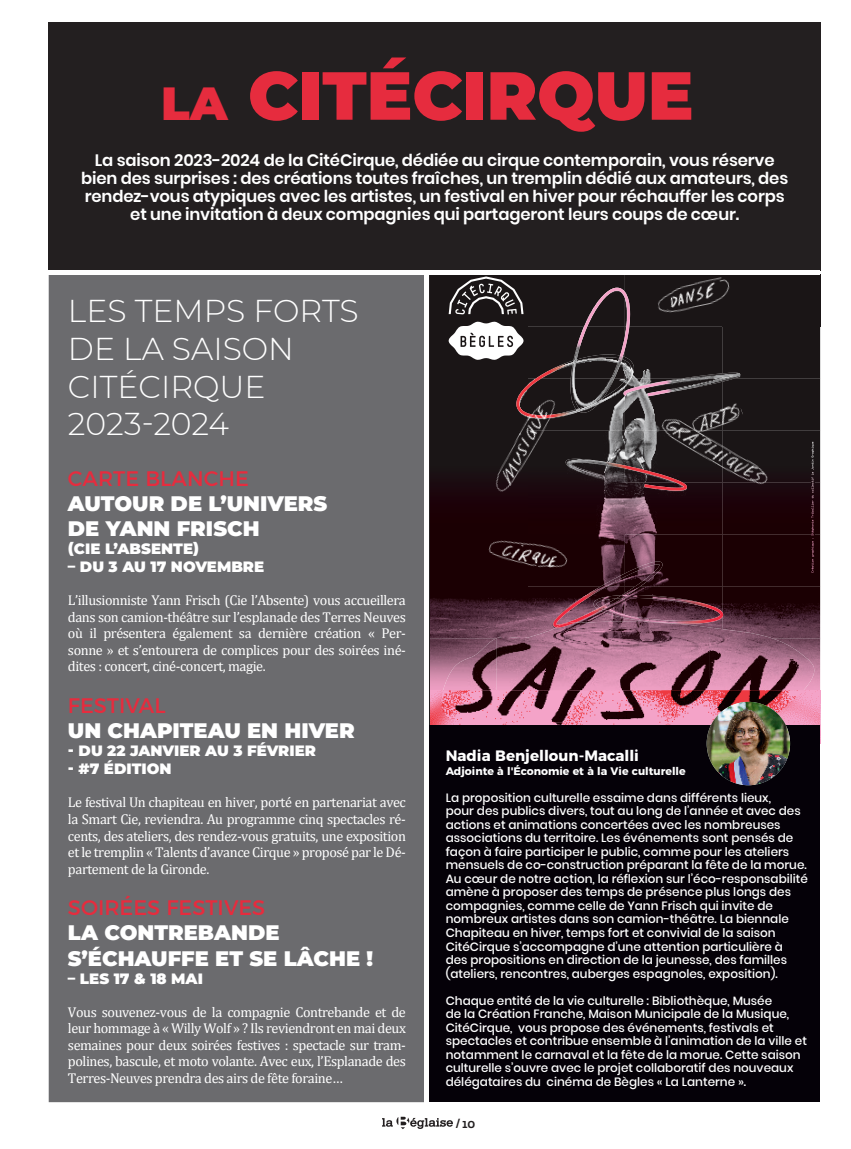
<style>
.page{position:relative;width:851px;height:1149px;background:#fff}
.page>*{position:absolute;margin:0;border:0;box-sizing:border-box;transform-origin:0 0}
.t1{font:900 67.8px "Montserrat";color:#e62c3e}
.t2{font:300 31.5px/37.8px "Montserrat";color:#fff}
.t3{font:900 21px/25.2px "Montserrat";color:#fff}
.t4{font:21px "Montserrat";color:#e62c3e}
.t5{font:600 16.5px/18px "Poppins";letter-spacing:-.01em;color:#fff;text-align:center}
.t6{font:900 15px "Montserrat";color:#fff}
.t7{font:700 15px "Montserrat";color:#fff}
.t8{font:14.25px/16.5px "Cambria";letter-spacing:-.03em;color:#fff;text-align:justify}
.t9{font:600 13.5px "Zilla Slab";color:#231f20}
.t10{font:500 12px/13.5px "Poppins";color:#fff}
.t11{font:700 10.95px "Montserrat";color:#fff}
.s1{font-size:46.5px}
</style>
<div class="page">
<div style="left:48px;top:22px;width:772px;height:248px;background:#231f20"></div>
<img style="left:429px;top:275px;width:391px;height:311px">
<img style="left:722px;top:586px;width:98px;height:52px">
<img style="left:662px;top:586px;width:60px;height:41px">
<img style="left:429px;top:586px;width:124px;height:52px">
<img style="left:814px;top:638px;width:6px;height:52px">
<img style="left:429px;top:638px;width:14px;height:52px">
<img style="left:570px;top:287px;width:60px;height:67px">
<img style="left:516px;top:354px;width:118px;height:64px">
<img style="left:572px;top:355px;width:50px;height:56px">
<img style="left:573px;top:458px;width:84px;height:32px">
<img style="left:662px;top:594px;width:61px;height:29px">
<img style="left:553px;top:561px;width:109px;height:60px">
<img style="left:597px;top:595px;width:30px;height:15px">
<img style="left:623px;top:372px;width:117px;height:24px">
<img style="left:811px;top:441px;width:3px;height:131px">
<svg style="left:448px;top:276px;width:75px;height:38px;background:#494546"></svg>
<svg style="left:448px;top:321px;width:75px;height:39px"></svg>
<img style="left:652px;top:275px;width:91px;height:51px">
<img style="left:470px;top:524px;width:106px;height:60px">
<img style="left:686px;top:397px;width:59px;height:16px">
<img style="left:657px;top:413px;width:117px;height:82px">
<img style="left:429px;top:690px;width:391px;height:35px">
<img style="left:482px;top:380px;width:91px;height:130px">
<img style="left:709px;top:627px;width:105px;height:63px">
<img style="left:496px;top:621px;width:213px;height:69px">
<img style="left:443px;top:638px;width:53px;height:52px">
<svg style="left:653px;top:622px;width:24px;height:1px"></svg>
<img style="left:556px;top:622px;width:19px;height:5px">
<img style="left:441px;top:690px;width:316px;height:35px">
<img style="left:467px;top:722px;width:101px;height:3px">
<div style="left:428px;top:725px;width:392px;height:376px;background:#050108"></div>
<svg style="left:382px;top:1116px;width:71px;height:12px"></svg>
<div style="left:49px;top:275px;width:375px;height:826px;background:#6b6b6e"></div>
<img style="left:706px;top:701px;width:84px;height:84px;border-radius:42px">
<h1 class="t1" style="left:161px;top:45px;width:534px"><span class="s1">LA</span> CITÉCIRQUE</h1>
<p class="t5" style="left:81px;top:151px;width:708px">La saison 2023-2024 de la CitéCirque, dédiée au cirque contemporain, vous réserve bien des surprises : des créations toutes fraîches, un tremplin dédié aux amateurs, des rendez-vous atypiques avec les artistes, un festival en hiver pour réchauffer les corps et une invitation à deux compagnies qui partageront leurs coups de cœur.</p>
<h2 class="t2" style="left:68px;top:291px;width:292px">LES TEMPS FORTS<br>DE LA SAISON<br>CITÉCIRQUE<br>2023-2024</h2>
<h3 class="t4" style="left:68px;top:461px;width:182px">CARTE BLANCHE</h3>
<h3 class="t3" style="left:68px;top:489px;width:261px">AUTOUR DE L’UNIVERS<br>DE YANN FRISCH</h3>
<p class="t6" style="left:68px;top:537px;width:133px">(CIE L’ABSENTE)</p>
<p class="t6" style="left:68px;top:555px;width:198px">– DU 3 AU 17 NOVEMBRE</p>
<p class="t8" style="left:68px;top:592px;width:339px">L’illusionniste Yann Frisch (Cie l’Absente) vous accueillera dans son camion-théâtre sur l’esplanade des Terres Neuves où il présentera également sa dernière création « Per&shy;sonne » et s’entourera de complices pour des soirées iné&shy;dites : concert, ciné-concert, magie.</p>
<h3 class="t4" style="left:68px;top:688px;width:99px">FESTIVAL</h3>
<h3 class="t3" style="left:68px;top:716px;width:288px">UN CHAPITEAU EN HIVER</h3>
<p class="t6" style="left:68px;top:739px;width:249px">- DU 22 JANVIER AU 3 FÉVRIER</p>
<p class="t6" style="left:68px;top:757px;width:105px">- #7 ÉDITION</p>
<p class="t8" style="left:68px;top:794px;width:339px">Le festival Un chapiteau en hiver, porté en partenariat avec la Smart Cie, reviendra. Au programme cinq spectacles ré&shy;cents, des ateliers, des rendez-vous gratuits, une exposition et le tremplin « Talents d’avance Cirque » proposé par le Dé&shy;partement de la Gironde.</p>
<h3 class="t4" style="left:68px;top:890px;width:199px">SOIRÉES FESTIVES</h3>
<h3 class="t3" style="left:68px;top:918px;width:306px">LA CONTREBANDE<br>S’ÉCHAUFFE ET SE LÂCHE !</h3>
<p class="t6" style="left:68px;top:966px;width:136px">– LES 17 &amp; 18 MAI</p>
<p class="t8" style="left:68px;top:1003px;width:339px">Vous souvenez-vous de la compagnie Contrebande et de leur hommage à « Willy Wolf » ? Ils reviendront en mai deux semaines pour deux soirées festives : spectacle sur tram&shy;polines, bascule, et moto volante. Avec eux, l’Esplanade des Terres-Neuves prendra des airs de fête foraine…</p>
<p class="t7" style="left:445px;top:743px;width:195px">Nadia Benjelloun-Macalli</p>
<p class="t11" style="left:445px;top:761px;width:241px">Adjointe à l'Économie et à la Vie culturelle</p>
<p class="t10" style="left:445px;top:790px;width:363px">La proposition culturelle essaime dans différents lieux,<br>pour des publics divers, tout au long de l’année et avec des actions et animations concertées avec les nombreuses associations du territoire. Les événements sont pensés de façon à faire participer le public, comme pour les ateliers mensuels de co-construction préparant la fête de la morue.<br>Au cœur de notre action, la réflexion sur l’éco-responsabilité amène à proposer des temps de présence plus longs des compagnies, comme celle de Yann Frisch qui invite de nombreux artistes dans son camion-théâtre. La biennale Chapiteau en hiver, temps fort et convivial de la saison CitéCirque s’accompagne d’une attention particulière à<br>des propositions en direction de la jeunesse, des familles (ateliers, rencontres, auberges espagnoles, exposition).</p>
<p class="t10" style="left:445px;top:993px;width:362px">Chaque entité de la vie culturelle : Bibliothèque, Musée<br>de la Création Franche, Maison Municipale de la Musique, CitéCirque, vous propose des événements, festivals et spectacles et contribue ensemble à l’animation de la ville et notamment le carnaval et la fête de la morue. Cette saison culturelle s’ouvre avec le projet collaboratif des nouveaux délégataires du cinéma de Bègles « La Lanterne ».</p>
<p class="t9" style="left:455px;top:1115px;width:21px">/ 10</p>
</div>
